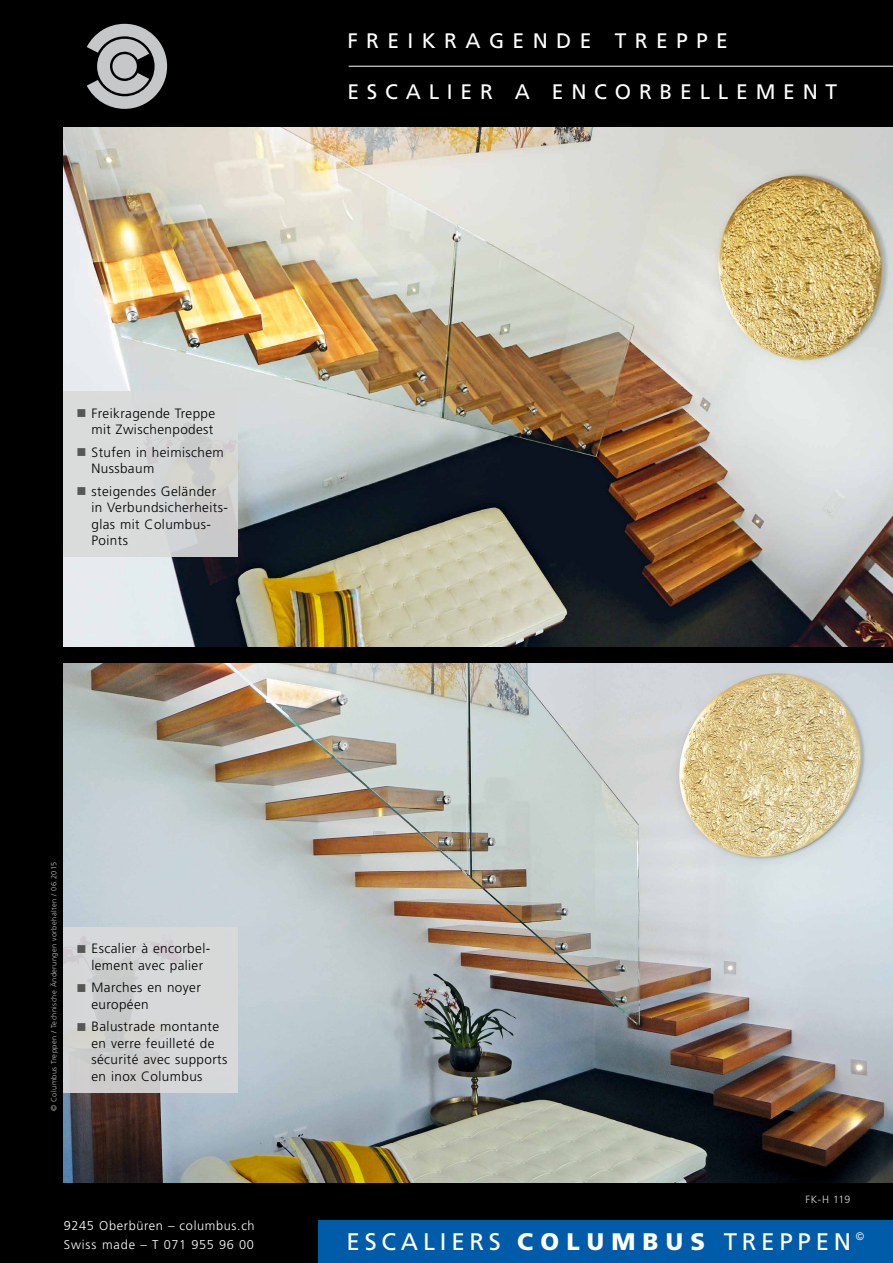
<style>
.page{position:relative;width:893px;height:1263px;background:#000}
.page>*{position:absolute;margin:0;border:0;box-sizing:border-box;transform-origin:0 0}
.t1{font:24px "Frutiger";letter-spacing:.2em;color:#fff}
.t2{font:21px "Frutiger";letter-spacing:.37em;color:#fff}
.t3{font:21px "Frutiger";letter-spacing:.4em;color:#fff}
.t4{font:300 13.5px/16.5px "Frutiger";letter-spacing:.03em;color:#000}
.t5{font:300 12.75px/19.5px "Frutiger";letter-spacing:.05em;color:#fff}
.t6{font:300 10.5px "Frutiger";color:#d9dada}
.t7{font:10.5px "Arial";color:#fff}
.t8{font:300 7.5px "Frutiger";letter-spacing:.05em;color:#c5c6c6}
.s1{color:#565655}
.s2{font-weight:900}
</style>
<div class="page">
<svg style="left:87px;top:24px;width:80px;height:85px"></svg>
<hr style="left:349px;top:66px;width:544px;height:1px;background:#fff">
<div style="left:319px;top:1220px;width:574px;height:43px;background:#005ba9"></div>
<img style="left:64px;top:128px;width:829px;height:518px">
<img style="left:64px;top:663px;width:829px;height:519px">
<div style="left:64px;top:391px;width:174px;height:166px;background:linear-gradient(to right,#dcdede,#cfcfcf)"></div>
<div style="left:64px;top:927px;width:174px;height:166px;background:linear-gradient(to right,#cecfce,#d7d9da)"></div>
<h2 class="t3" style="left:347px;top:28px;width:382px">FREIKRAGENDE TREPPE</h2>
<h2 class="t2" style="left:347px;top:79px;width:491px">ESCALIER A ENCORBELLEMENT</h2>
<p class="t4" style="left:77px;top:405px;width:140px;text-align:right"><span class="s1">■</span> Freikragende Treppe mit Zwischenpodest</p>
<p class="t4" style="left:91px;top:444px;width:134px;text-indent:-15px"><span class="s1">■</span> Stufen in heimischem<br>Nussbaum</p>
<p class="t4" style="left:91px;top:483px;width:138px;text-indent:-15px"><span class="s1">■</span> steigendes Geländer in Verbundsicherheits&shy;glas mit Columbus-<br>Points</p>
<p class="t8" style="left:50px;top:1111px;width:251px;rotate:-90deg">© Columbus Treppen / Technische Änderungen vorbehalten / 06.2015</p>
<p class="t4" style="left:77px;top:941px;width:135px;text-align:center"><span class="s1">■</span> Escalier à encorbel&shy;lement avec palier</p>
<p class="t4" style="left:91px;top:980px;width:111px;text-indent:-15px"><span class="s1">■</span> Marches en noyer européen</p>
<p class="t4" style="left:91px;top:1019px;width:138px;text-indent:-15px"><span class="s1">■</span> Balustrade montante en verre feuilleté de sécurité avec supports en inox Columbus</p>
<p class="t5" style="left:64px;top:1216px;width:192px">9245 Oberbüren – columbus.ch<br>Swiss made – T 071 955 96 00</p>
<p class="t6" style="left:805px;top:1193px;width:46px">FK-H 119</p>
<h1 class="t1" style="left:347px;top:1228px;width:506px">ESCALIERS <span class="s2">COLUMBUS</span> TREPPEN</h1>
<p class="t7" style="left:856px;top:1229px;width:9px">©</p>
</div>
